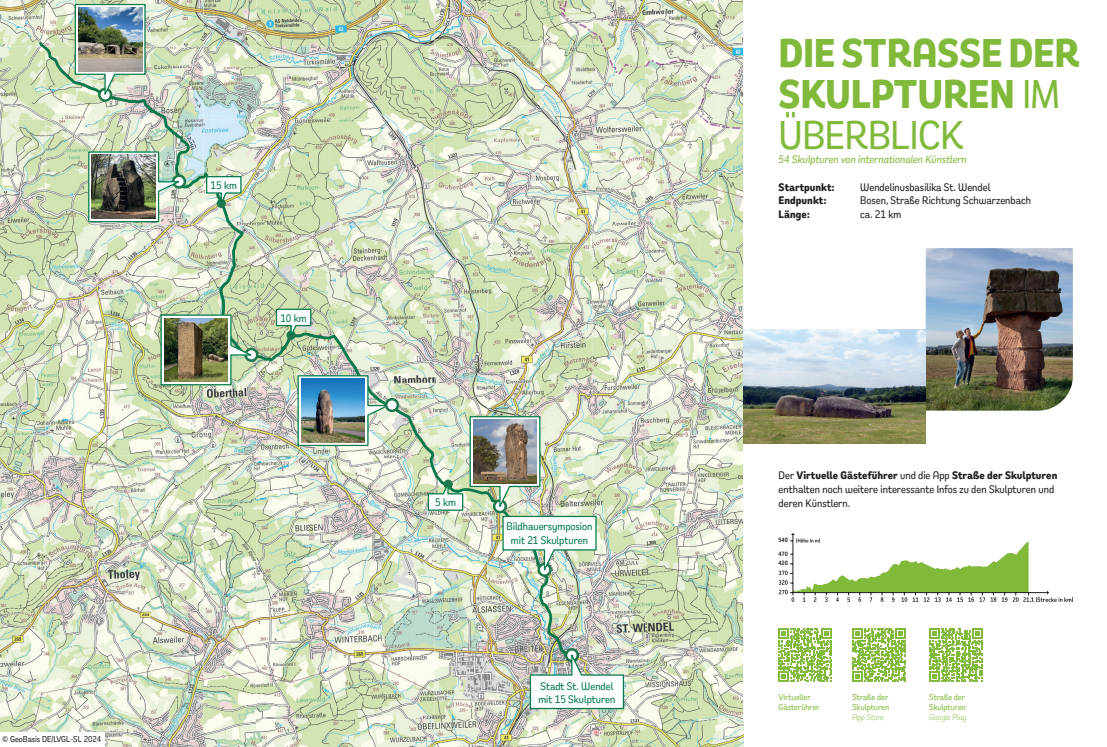
<style>
.page{position:relative;width:1107px;height:747px;background:#fff}
.page>*{position:absolute;margin:0;border:0;box-sizing:border-box;transform-origin:0 0}
.Überschrift{font:700 41.25px/41.2px "Remora Sans W1";letter-spacing:-.01em;color:#81b93b}
.Text{font:500 11.25px/13.8px "Remora Sans W1";color:#231f20}
.Verortungen{font:500 11.25px/13.8px "Remora Sans W1";color:#007b4b;text-align:center}
.Eckpunkte{font:500 11.25px "Remora Sans W1";color:#231f20}
.Text-2{font:italic 500 11.25px "Remora Sans W1";color:#81b93b}
.Eckpunkte-2{font:700 11.25px "Remora Sans W1";color:#231f20}
.Text-3{font:500 8.75px "Remora Sans W1";color:#81b93b}
.Eckpunkte-3{font:500 8.75px "Remora Sans W1";color:#231f20}
.Text-4{font:italic 300 8.75px "Remora Sans W1";color:#81b93b}
.t1{font:600 6.38px "Remora Sans W1";color:#231f20}
.s1{font-weight:500}
.s2{font-weight:700}
</style>
<div class="page">
<img style="left:0;top:0;width:743px;height:747px">
<img style="left:39px;top:42px;width:530px;height:615px">
<div style="left:98px;top:88px;width:14px;height:14px;border:2px solid #1f774c;border-radius:50%"></div>
<div style="left:172px;top:174px;width:14px;height:15px;border:2px solid #1f774c;border-radius:50%"></div>
<div style="left:244px;top:348px;width:14px;height:14px;border:2px solid #1f774c;border-radius:50%"></div>
<svg style="left:275px;top:308px;width:37px;height:33px"></svg>
<svg style="left:205px;top:175px;width:37px;height:33px"></svg>
<img style="left:88px;top:151px;width:96px;height:72px">
<svg style="left:160px;top:314px;width:96px;height:72px"></svg>
<img style="left:92px;top:155px;width:63px;height:64px">
<img style="left:164px;top:318px;width:64px;height:64px">
<svg style="left:297px;top:375px;width:96px;height:72px"></svg>
<img style="left:301px;top:379px;width:64px;height:64px">
<svg style="left:74px;top:3px;width:72px;height:97px"></svg>
<img style="left:78px;top:8px;width:64px;height:63px">
<div style="left:0;top:732px;width:105px;height:15px;background:#fff"></div>
<div style="left:537px;top:563px;width:14px;height:14px;border:2px solid #1f774c;border-radius:50%"></div>
<svg style="left:386px;top:399px;width:12px;height:12px"></svg>
<div style="left:385px;top:398px;width:14px;height:14px;border:2px solid #1f774c;border-radius:50%"></div>
<div style="left:565px;top:648px;width:14px;height:14px;border:2px solid #1f774c;border-radius:50%"></div>
<img style="left:427px;top:415px;width:170px;height:160px">
<img style="left:529px;top:650px;width:95px;height:60px">
<img style="left:925px;top:248px;width:147px;height:163px">
<img style="left:743px;top:329px;width:182px;height:114px">
<svg style="left:852px;top:629px;width:53px;height:53px"></svg>
<svg style="left:929px;top:629px;width:53px;height:53px"></svg>
<svg style="left:778px;top:629px;width:53px;height:53px"></svg>
<svg style="left:778px;top:533px;width:294px;height:69px"></svg>
<p class="Verortungen" style="left:210px;top:178px;width:28px">15 km</p>
<p class="Verortungen" style="left:280px;top:311px;width:28px">10 km</p>
<p class="Eckpunkte-3" style="left:2px;top:733px;width:100px">© GeoBasis DE/LVGL-SL 2024</p>
<p class="Verortungen" style="left:435px;top:495px;width:22px">5 km</p>
<p class="Verortungen" style="left:506px;top:520px;width:87px">Bildhauersymposion mit 21 Skulpturen</p>
<p class="Verortungen" style="left:538px;top:679px;width:79px;text-align:left">Stadt St. Wendel mit 15 Skulpturen</p>
<p class="Überschrift" style="left:778px;top:32px;width:303px">DIE STRASSE DER<br>SKULPTUREN <span class="s1">IM<br>ÜBERBLICK</span></p>
<p class="Text-2" style="left:778px;top:152px;width:190px">54 Skulpturen von internationalen Künstlern</p>
<p class="Eckpunkte-2" style="left:778px;top:180px;width:57px">Startpunkt:</p>
<p class="Eckpunkte" style="left:860px;top:180px;width:132px">Wendelinusbasilika St. Wendel</p>
<p class="Eckpunkte-2" style="left:778px;top:193px;width:49px">Endpunkt:</p>
<p class="Eckpunkte" style="left:860px;top:193px;width:172px">Bosen, Straße Richtung Schwarzenbach</p>
<p class="Eckpunkte-2" style="left:778px;top:207px;width:33px">Länge:</p>
<p class="Eckpunkte" style="left:860px;top:207px;width:43px">ca. 21 km</p>
<p class="Text" style="left:778px;top:469px;width:280px">Der <span class="s2">Virtuelle Gästeführer</span> und die App <span class="s2">Straße der Skulpturen </span>enthalten noch weitere interessante Infos zu den Skulpturen und deren Künstlern.</p>
<p class="t1" style="left:778px;top:536px;width:11px">540</p>
<p class="t1" style="left:778px;top:550px;width:11px">470</p>
<p class="t1" style="left:778px;top:559px;width:11px">420</p>
<p class="Text-3" style="left:778px;top:691px;width:34px">Virtueller</p>
<p class="Text-3" style="left:778px;top:701px;width:43px">Gästerührer</p>
<p class="Text-3" style="left:852px;top:691px;width:37px">Straße der</p>
<p class="Text-3" style="left:852px;top:701px;width:38px">Skulpturen</p>
<p class="Text-4" style="left:852px;top:711px;width:33px">App Store</p>
<p class="Text-3" style="left:929px;top:691px;width:37px">Straße der</p>
<p class="Text-3" style="left:929px;top:701px;width:38px">Skulpturen</p>
<p class="Text-4" style="left:929px;top:711px;width:39px">Google Play</p>
</div>
